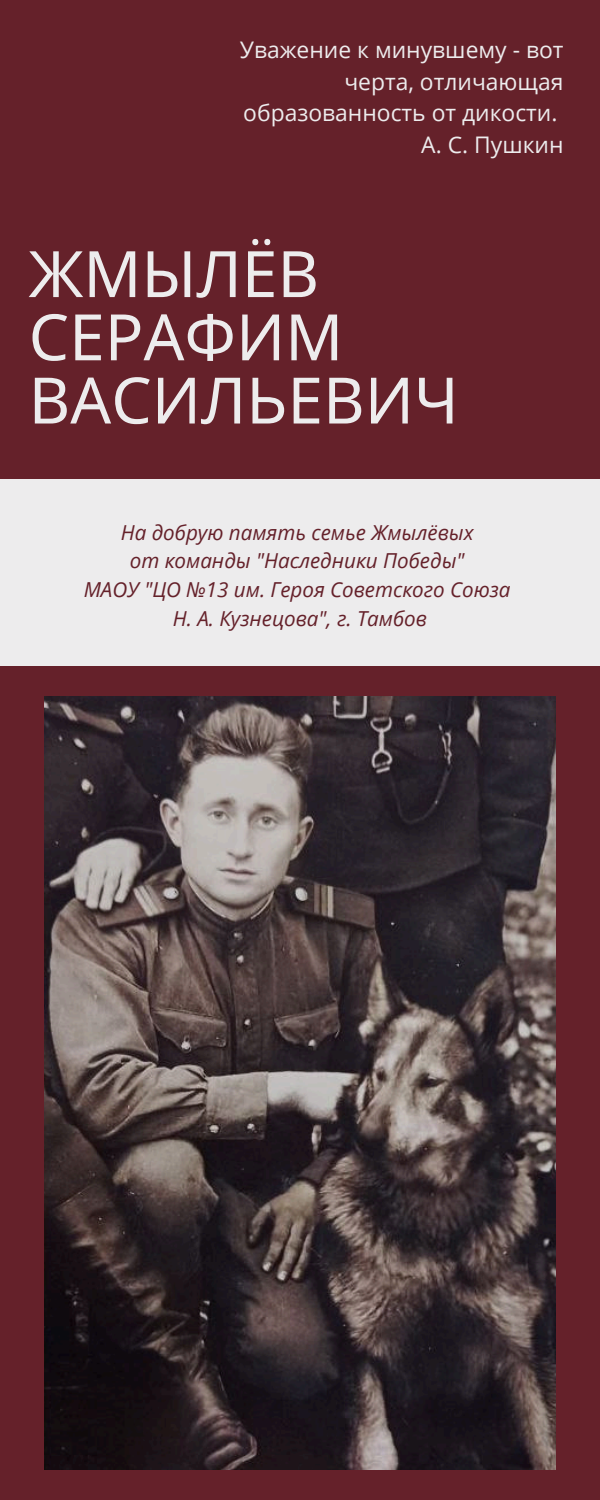
<style>
.page{position:relative;width:600px;height:1500px;background:#65212a}
.page>*{position:absolute;margin:0;border:0;box-sizing:border-box;transform-origin:0 0}
.t1{font:64.1px/63.2px "Noto Sans";color:#edeced}
.t2{font:22.9px/31.5px "Open Sans";color:#edeced;text-align:right}
.t3{font:italic 20.6px "Open Sans";color:#65212a}
</style>
<div class="page">
<div style="left:0;top:480px;width:600px;height:186px;background:#edeced"></div>
<img style="left:44px;top:696px;width:512px;height:774px">
<p class="t2" style="left:240px;top:33px;width:325px">Уважение к минувшему - вот черта, отличающая образованность от дикости.</p>
<p class="t2" style="left:421px;top:128px;width:144px">А. С. Пушкин</p>
<p class="t1" style="left:29px;top:241px;width:432px">ЖМЫЛЁВ<br>СЕРАФИМ<br>ВАСИЛЬЕВИЧ</p>
<p class="t3" style="left:121px;top:518px;width:354px">На добрую память семье Жмылёвых</p>
<p class="t3" style="left:130px;top:546px;width:336px">от команды "Наследники Победы"</p>
<h1 class="t3" style="left:84px;top:575px;width:428px">МАОУ "ЦО №13 им. Героя Советского Союза</h1>
<p class="t3" style="left:173px;top:604px;width:256px">Н. А. Кузнецова", г. Тамбов</p>
</div>
